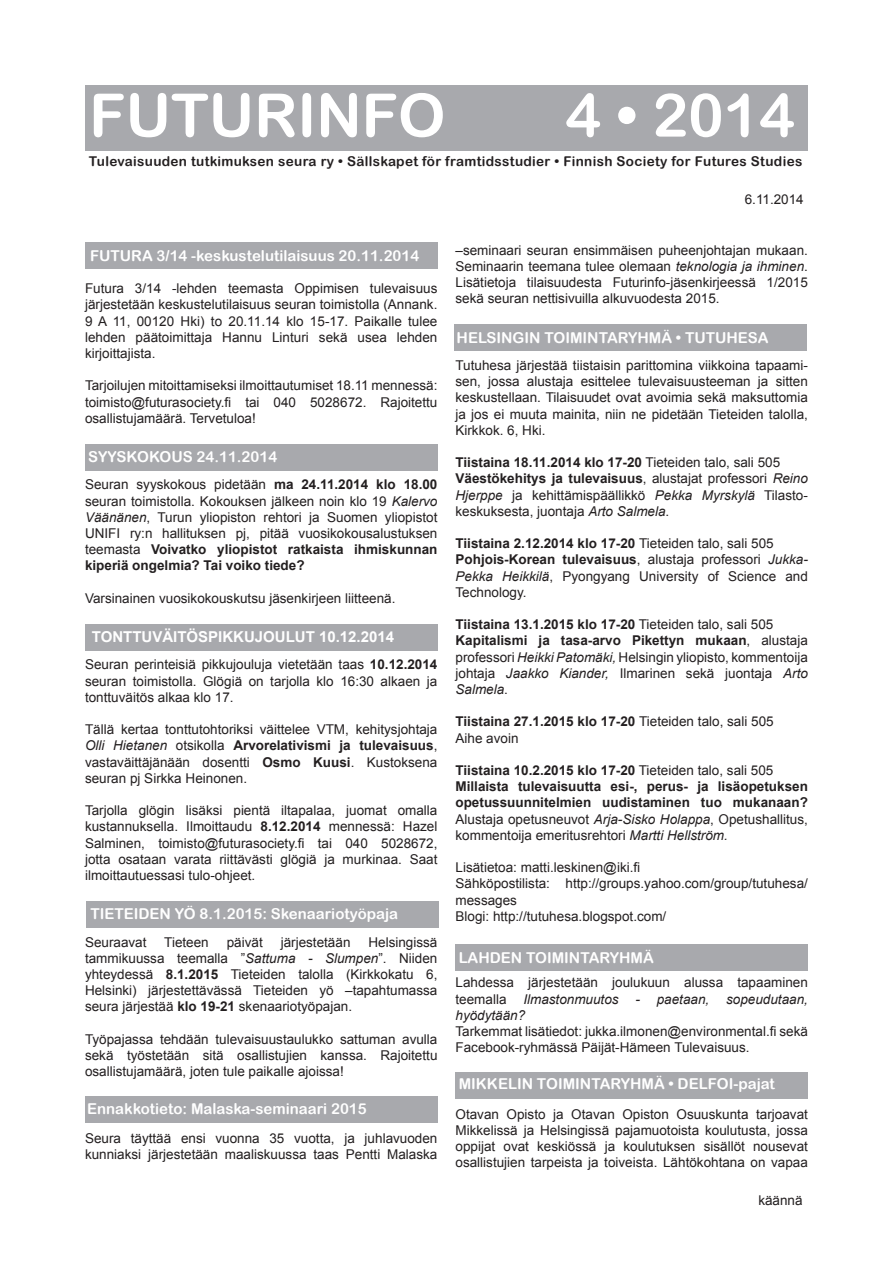
<style>
.page{position:relative;width:893px;height:1263px;background:#fff}
.page>*{position:absolute;margin:0;border:0;box-sizing:border-box;transform-origin:0 0}
.t1{font:60px "Arial Rounded MT Bold";color:#fff}
.t2{font:15px "Arial Rounded MT Bold";color:#fff}
.t3{font:700 15px "Arial";color:#fff}
.t4{font:13.5px/16.2px "Arial";color:#231f20;text-align:justify}
.t5{font:700 13.5px/16.2px "Arial";color:#231f20;text-align:justify}
.t6{font:13.5px "Arial Rounded MT Bold";letter-spacing:.025em;color:#231f20}
.s1{font-weight:700}
.s2{font-style:italic}
.s3{font-weight:400}
.s4{font-weight:400;font-style:italic}
</style>
<div class="page">
<div style="left:85px;top:85px;width:723px;height:65px;background:#a8a9ad"></div>
<div style="left:85px;top:444px;width:352px;height:27px;background:#a8a9ad"></div>
<div style="left:86px;top:901px;width:353px;height:26px;background:#a8a9ad"></div>
<div style="left:454px;top:325px;width:353px;height:26px;background:#a8a9ad"></div>
<div style="left:455px;top:944px;width:353px;height:27px;background:#a8a9ad"></div>
<div style="left:85px;top:624px;width:352px;height:27px;background:#a8a9ad"></div>
<div style="left:86px;top:242px;width:352px;height:27px;background:#a8a9ad"></div>
<div style="left:85px;top:1096px;width:352px;height:27px;background:#a8a9ad"></div>
<div style="left:455px;top:1072px;width:353px;height:27px;background:#a8a9ad"></div>
<p class="t1" style="left:89px;top:80px;width:358px">FUTURINFO</p>
<p class="t1" style="left:566px;top:80px;width:231px">4 • 2014</p>
<p class="t6" style="left:89px;top:154px;width:715px">Tulevaisuuden tutkimuksen seura ry • Sällskapet för framtidsstudier • Finnish Society for Futures Studies</p>
<p class="t4" style="left:745px;top:192px;width:61px">6.11.2014</p>
<p class="t2" style="left:90px;top:247px;width:331px">FUTURA 3/14 -keskustelutilaisuus 20.11.2014</p>
<p class="t4" style="left:85px;top:280px;width:354px">Futura 3/14 -lehden teemasta Oppimisen tulevaisuus järjestetään keskustelutilaisuus seuran toimistolla (Annank.<br>9 A 11, 00120 Hki) to 20.11.14 klo 15-17. Paikalle tulee lehden päätoimittaja Hannu Linturi sekä usea lehden kirjoittajista.</p>
<p class="t4" style="left:85px;top:377px;width:354px">Tarjoilujen mitoittamiseksi ilmoittautumiset 18.11 mennessä: toimisto@futurasociety.fi tai 040 5028672. Rajoitettu osallistujamäärä. Tervetuloa!</p>
<p class="t2" style="left:88px;top:448px;width:191px">SYYSKOKOUS 24.11.2014</p>
<p class="t4" style="left:85px;top:476px;width:354px">Seuran syyskokous pidetään <span class="s1">ma 24.11.2014 klo 18.00 </span>seuran toimistolla. Kokouksen jälkeen noin klo 19 <span class="s2">Kalervo Väänänen</span>, Turun yliopiston rehtori ja Suomen yliopistot UNIFI ry:n hallituksen pj, pitää vuosikokousalustuksen teemasta <span class="s1">Voivatko yliopistot ratkaista ihmiskunnan kiperiä ongelmia? Tai voiko tiede?</span></p>
<p class="t4" style="left:85px;top:590px;width:312px">Varsinainen vuosikokouskutsu jäsenkirjeen liitteenä.</p>
<p class="t3" style="left:92px;top:629px;width:304px">TONTTUVÄITÖSPIKKUJOULUT 10.12.2014</p>
<p class="t4" style="left:85px;top:656px;width:354px">Seuran perinteisiä pikkujouluja vietetään taas <span class="s1">10.12.2014 </span>seuran toimistolla. Glögiä on tarjolla klo 16:30 alkaen ja tonttuväitös alkaa klo 17.</p>
<p class="t4" style="left:85px;top:721px;width:354px">Tällä kertaa tonttutohtoriksi väittelee VTM, kehitysjohtaja <span class="s2">Olli Hietanen</span> otsikolla <span class="s1">Arvorelativismi ja tulevaisuus</span>, vastaväittäjänään dosentti <span class="s1">Osmo Kuusi</span>. Kustoksena seuran pj Sirkka Heinonen.</p>
<p class="t4" style="left:85px;top:802px;width:354px">Tarjolla glögin lisäksi pientä iltapalaa, juomat omalla kustannuksella. Ilmoittaudu <span class="s1">8.12.2014</span> mennessä: Hazel Salminen, toimisto@futurasociety.fi tai 040 5028672, jotta osataan varata riittävästi glögiä ja murkinaa. Saat ilmoittautuessasi tulo-ohjeet.</p>
<p class="t2" style="left:90px;top:905px;width:309px">TIETEIDEN YÖ 8.1.2015: Skenaariotyöpaja</p>
<p class="t4" style="left:85px;top:934px;width:63px">Seuraavat</p>
<p class="t4" style="left:164px;top:934px;width:46px">Tieteen</p>
<p class="t4" style="left:227px;top:934px;width:38px">päivät</p>
<p class="t4" style="left:281px;top:934px;width:71px">järjestetään</p>
<p class="t4" style="left:85px;top:934px;width:354px;text-indent:283px">Helsingissä tammikuussa teemalla ”<span class="s2">Sattuma - Slumpen</span>”. Niiden yhteydessä <span class="s1">8.1.2015</span> Tieteiden talolla (Kirkkokatu 6, Helsinki) järjestettävässä Tieteiden yö –tapahtumassa seura järjestää <span class="s1">klo 19-21</span> skenaariotyöpajan.</p>
<p class="t4" style="left:85px;top:1031px;width:354px">Työpajassa tehdään tulevaisuustaulukko sattuman avulla sekä työstetään sitä osallistujien kanssa. Rajoitettu osallistujamäärä, joten tule paikalle ajoissa!</p>
<p class="t2" style="left:87px;top:1100px;width:281px">Ennakkotieto: Malaska-seminaari 2015</p>
<p class="t4" style="left:85px;top:1130px;width:354px">Seura täyttää ensi vuonna 35 vuotta, ja juhlavuoden kunniaksi järjestetään maaliskuussa taas Pentti Malaska</p>
<p class="t4" style="left:455px;top:242px;width:354px">–seminaari seuran ensimmäisen puheenjohtajan mukaan.<br>Seminaarin teemana tulee olemaan <span class="s2">teknologia ja ihminen</span>.<br>Lisätietoja tilaisuudesta Futurinfo-jäsenkirjeessä 1/2015 sekä seuran nettisivuilla alkuvuodesta 2015.</p>
<p class="t2" style="left:457px;top:328px;width:314px">HELSINGIN TOIMINTARYHMÄ • TUTUHESA</p>
<p class="t4" style="left:455px;top:357px;width:354px">Tutuhesa järjestää tiistaisin parittomina viikkoina tapaami&shy;sen, jossa alustaja esittelee tulevaisuusteeman ja sitten keskustellaan. Tilaisuudet ovat avoimia sekä maksuttomia ja jos ei muuta mainita, niin ne pidetään Tieteiden talolla, Kirkkok. 6, Hki.</p>
<p class="t5" style="left:455px;top:454px;width:326px">Tiistaina 18.11.2014 klo 17-20 <span class="s3">Tieteiden talo, sali 505</span></p>
<p class="t4" style="left:455px;top:470px;width:354px"><span class="s1">Väestökehitys ja tulevaisuus</span>, alustajat professori <span class="s2">Reino Hjerppe</span> ja kehittämispäällikkö <span class="s2">Pekka Myrskylä</span> Tilasto&shy;keskuksesta, juontaja <span class="s2">Arto Salmela</span>.</p>
<p class="t5" style="left:455px;top:535px;width:320px">Tiistaina 2.12.2014 klo 17-20 <span class="s3">Tieteiden talo, sali 505</span></p>
<p class="t4" style="left:455px;top:551px;width:354px"><span class="s1">Pohjois-Korean tulevaisuus</span>, alustaja professori <span class="s2">Jukka-Pekka Heikkilä</span>, Pyongyang University of Science and Technology.</p>
<p class="t5" style="left:455px;top:616px;width:319px">Tiistaina 13.1.2015 klo 17-20 <span class="s3">Tieteiden talo, sali 505</span></p>
<p class="t4" style="left:455px;top:632px;width:354px"><span class="s1">Kapitalismi ja tasa-arvo Pikettyn mukaan</span>, alustaja professori <span class="s2">Heikki Patomäki,</span> Helsingin yliopisto, kommentoija johtaja <span class="s2">Jaakko Kiander,</span> Ilmarinen sekä juontaja <span class="s2">Arto Salmela</span>.</p>
<p class="t5" style="left:455px;top:713px;width:320px">Tiistaina 27.1.2015 klo 17-20 <span class="s3">Tieteiden talo, sali 505</span></p>
<p class="t4" style="left:455px;top:730px;width:65px">Aihe avoin</p>
<p class="t5" style="left:455px;top:762px;width:319px">Tiistaina 10.2.2015 klo 17-20 <span class="s3">Tieteiden talo, sali 505</span></p>
<p class="t5" style="left:455px;top:778px;width:354px">Millaista tulevaisuutta esi-, perus- ja lisäopetuksen opetussuunnitelmien uudistaminen tuo mukanaan?<br><span class="s3">Alustaja opetusneuvot</span> <span class="s4">Arja-Sisko Holappa</span><span class="s3">, Opetushallitus, kommentoija emeritusrehtori</span> <span class="s4">Martti Hellström.</span></p>
<p class="t4" style="left:455px;top:859px;width:186px">Lisätietoa: matti.leskinen@iki.fi</p>
<p class="t4" style="left:455px;top:875px;width:354px">Sähköpostilista: http://groups.yahoo.com/group/tutuhesa/ messages</p>
<p class="t4" style="left:455px;top:908px;width:212px">Blogi: http://tutuhesa.blogspot.com/</p>
<p class="t2" style="left:459px;top:948px;width:197px">LAHDEN TOIMINTARYHMÄ</p>
<p class="t4" style="left:455px;top:974px;width:354px">Lahdessa järjestetään joulukuun alussa tapaaminen teemalla <span class="s2">Ilmastonmuutos - paetaan, sopeudutaan, hyödytään?</span></p>
<p class="t4" style="left:455px;top:1023px;width:354px">Tarkemmat lisätiedot: jukka.ilmonen@environmental.fi sekä<br>Facebook-ryhmässä Päijät-Hämeen Tulevaisuus.</p>
<p class="t2" style="left:459px;top:1075px;width:317px">MIKKELIN TOIMINTARYHMÄ • DELFOI-pajat</p>
<p class="t4" style="left:455px;top:1106px;width:354px">Otavan Opisto ja Otavan Opiston Osuuskunta tarjoavat Mikkelissä ja Helsingissä pajamuotoista koulutusta, jossa oppijat ovat keskiössä ja koulutuksen sisällöt nousevat osallistujien tarpeista ja toiveista. Lähtökohtana on vapaa</p>
<p class="t4" style="left:758px;top:1192px;width:46px">käännä</p>
</div>
